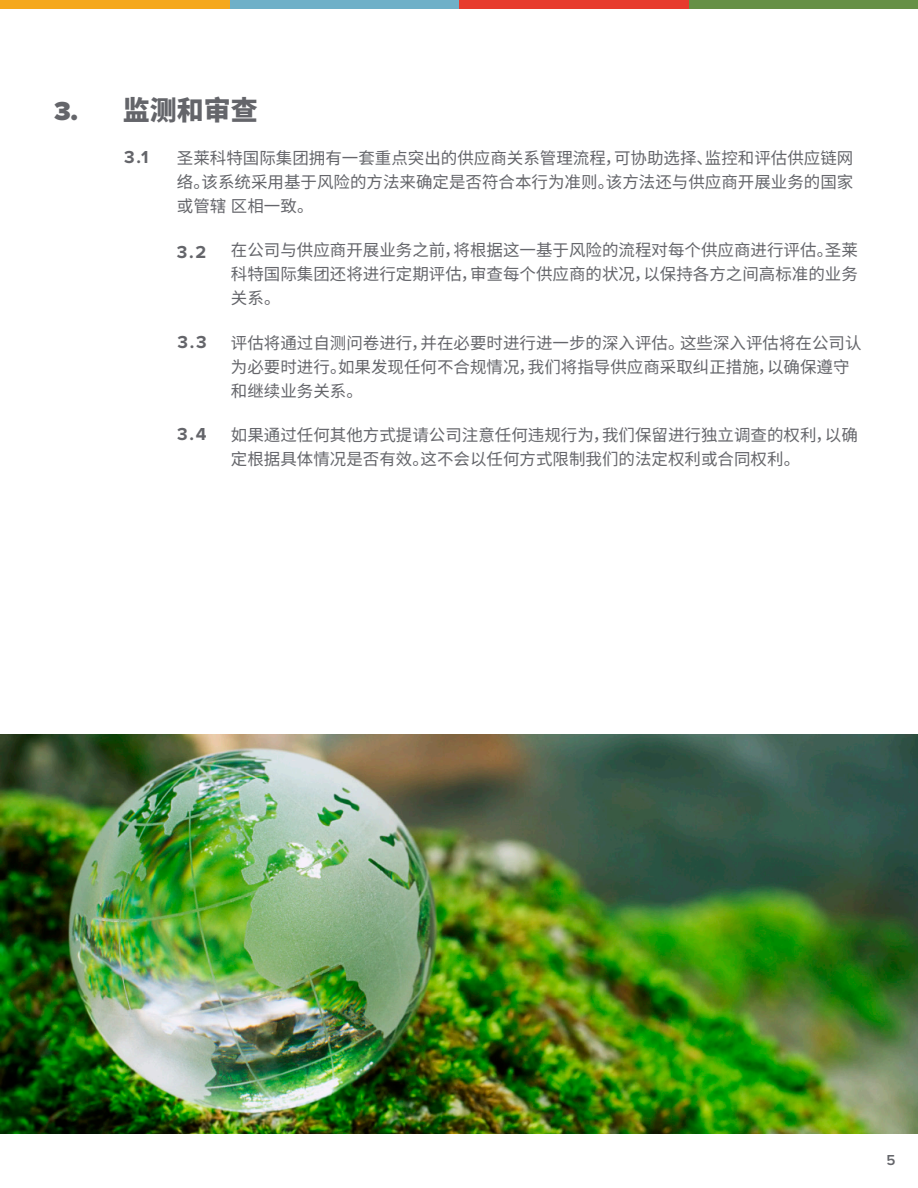
<style>
.page{position:relative;width:918px;height:1188px;background:#fff}
.page>*{position:absolute;margin:0;border:0;box-sizing:border-box;transform-origin:0 0}
.t1{font:900 27px "Noto Sans CJ Ksc";color:#64656a}
.t2{font:900 27px "Proxima Nova";color:#64656a}
.t3{font:700 18px "Proxima Nova";color:#64656a}
.t4{font:16.5px/24px "Noto Sans CJ Ksc";color:#64656a;text-align:justify}
.t5{font:600 15px "Proxima Nova";color:#64656a}
</style>
<div class="page">
<img style="left:1px;top:734px;width:917px;height:400px">
<div style="left:689px;top:0;width:229px;height:8px;background:#669046"></div>
<div style="left:459px;top:0;width:230px;height:9px;background:#e73b2e"></div>
<div style="left:230px;top:0;width:229px;height:8px;background:#6fb0c8"></div>
<div style="left:0;top:0;width:230px;height:9px;background:#f5a81c"></div>
<p class="t2" style="left:54px;top:90px;width:26px">3.</p>
<p class="t1" style="left:123px;top:95px;width:136px">监测和审查</p>
<p class="t4" style="left:177px;top:146px;width:678px">圣莱科特国际集团拥有一套重点突出的供应商关系管理流程，可协助选择、监控和评估供应链网络。该系统采用基于风险的方法来确定是否符合本行为准则。该方法还与供应商开展业务的国家或管辖区相一致。</p>
<p class="t4" style="left:231px;top:239px;width:628px">在公司与供应商开展业务之前，将根据这一基于风险的流程对每个供应商进行评估。圣莱科特国际集团还将进行定期评估，审查每个供应商的状况，以保持各方之间高标准的业务关系。</p>
<p class="t4" style="left:231px;top:331px;width:632px;text-align:left">评估将通过自测问卷进行，并在必要时进行进一步的深入评估。这些深入评估将在公司认为必要时进行。如果发现任何不合规情况，我们将指导供应商采取纠正措施，以确保遵守和继续业务关系。</p>
<p class="t4" style="left:231px;top:423px;width:628px">如果通过任何其他方式提请公司注意任何违规行为，我们保留进行独立调查的权利，以确定根据具体情况是否有效。这不会以任何方式限制我们的法定权利或合同权利。</p>
<p class="t3" style="left:124px;top:144px;width:26px">3.1</p>
<p class="t3" style="left:177px;top:238px;width:31px">3.2</p>
<p class="t3" style="left:177px;top:329px;width:31px">3.3</p>
<p class="t3" style="left:177px;top:421px;width:31px">3.4</p>
<p class="t5" style="left:886px;top:1148px;width:10px">5</p>
</div>
